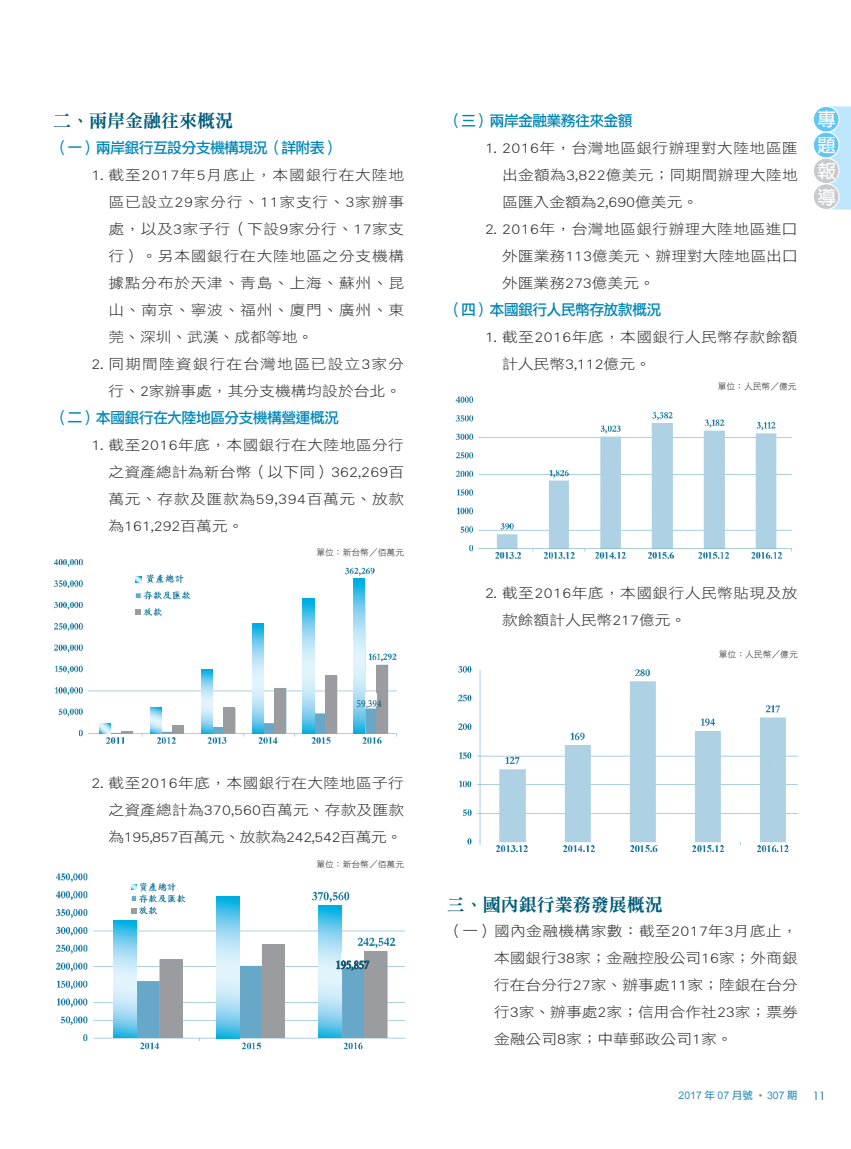
<style>
.page{position:relative;width:851px;height:1149px;background:#fff}
.page>*{position:absolute;margin:0;border:0;box-sizing:border-box;transform-origin:0 0}
.t1{font:700 18.45px/26px "Lin Gothic";color:#fff;text-align:justify}
.內文大標_無底線{font:18px "DFN Ming W9 WINP BF";color:#005b79}
.內文小標_無底線{font:15px "DF Li Hei Std W5";letter-spacing:-.05em;color:#0087b8}
.內文{font:14.1px/27px "DF Li Hei Std W3";letter-spacing:.01em;color:#2a2828;text-align:justify;scale:1.11 1}
.內文-2{font:14.1px/27px "DF Li Hei Std W3";letter-spacing:.07em;color:#2a2828;text-align:right;scale:1.11 1}
.t2{font:11.55px "Century Gothic";color:#006995}
.內文-不齊行{font:10.8px "Minion Pro";color:#145872;scale:.89 1}
.t3{font:10.5px "Arial";color:#3592b9}
.表格文{font:8.7px "DF Li Hei W3 WINP BF";color:#2a2828}
.s1{font-family:"DF Li Hei Std W5"}
.s2{font-family:"Adobe Ming Std";font-weight:300;color:#85878a}
</style>
<div class="page">
<img style="left:54px;top:559px;width:343px;height:185px">
<img style="left:55px;top:873px;width:349px;height:177px">
<img style="left:455px;top:396px;width:337px;height:163px">
<img style="left:458px;top:666px;width:339px;height:190px">
<svg style="left:99px;top:723px;width:12px;height:10px"></svg>
<svg style="left:136px;top:576px;width:5px;height:6px"></svg>
<svg style="left:150px;top:707px;width:11px;height:26px"></svg>
<svg style="left:201px;top:669px;width:11px;height:64px"></svg>
<svg style="left:252px;top:623px;width:11px;height:110px"></svg>
<svg style="left:303px;top:598px;width:11px;height:135px"></svg>
<svg style="left:353px;top:578px;width:12px;height:155px;background:#93d7f1"></svg>
<svg style="left:122px;top:730px;width:11px;height:3px"></svg>
<div style="left:173px;top:725px;width:11px;height:8px;background:#9a9ca0"></div>
<div style="left:223px;top:707px;width:12px;height:26px;background:#9a9ca0"></div>
<div style="left:274px;top:687px;width:12px;height:46px;background:#9a9ca0"></div>
<div style="left:325px;top:675px;width:11px;height:58px;background:#9a9ca0"></div>
<div style="left:376px;top:664px;width:11px;height:69px;background:#9a9ca0"></div>
<div style="left:365px;top:692px;width:11px;height:13px;background:#fff"></div>
<svg style="left:136px;top:609px;width:5px;height:5px"></svg>
<svg style="left:132px;top:883px;width:5px;height:6px"></svg>
<svg style="left:132px;top:907px;width:5px;height:6px"></svg>
<div style="left:364px;top:950px;width:23px;height:87px;background:#9a9ca0"></div>
<div style="left:261px;top:943px;width:23px;height:94px;background:#9a9ca0"></div>
<div style="left:159px;top:959px;width:23px;height:78px;background:#9a9ca0"></div>
<svg style="left:114px;top:919px;width:22px;height:118px;background:#98d9f2"></svg>
<svg style="left:216px;top:896px;width:23px;height:141px;background:#96d8f2"></svg>
<svg style="left:318px;top:905px;width:23px;height:132px;background:#94d8f1"></svg>
<div style="left:341px;top:953px;width:23px;height:14px;background:#fff"></div>
<svg style="left:336px;top:960px;width:33px;height:10px"></svg>
<div style="left:826px;top:106px;width:24px;height:103px;background:#bde6fc"></div>
<div style="left:813px;top:106px;width:26px;height:26px;background:#60c6f4;border-radius:50%"></div>
<div style="left:812px;top:106px;width:27px;height:27px;border:1px solid #fff;border-radius:50%"></div>
<div style="left:813px;top:132px;width:26px;height:26px;background:#60c6f4;border-radius:50%"></div>
<div style="left:812px;top:132px;width:27px;height:26px;border:1px solid #fff;border-radius:50%"></div>
<div style="left:813px;top:158px;width:26px;height:26px;background:#c9cacc;border-radius:50%"></div>
<div style="left:812px;top:157px;width:27px;height:27px;border:1px solid #fff;border-radius:50%"></div>
<div style="left:813px;top:184px;width:26px;height:25px;background:#c9cacc;border-radius:50%"></div>
<div style="left:812px;top:183px;width:27px;height:27px;border:1px solid #fff;border-radius:50%"></div>
<p class="內文大標_無底線" style="left:53px;top:112px;width:182px">二、兩岸金融往來概況</p>
<p class="內文小標_無底線" style="left:53px;top:139px;width:287px">（一）兩岸銀行互設分支機構現況（詳附表）</p>
<p class="內文" style="left:108px;top:161px;width:268px;text-indent:-17px">1. 截至2017年5月底止，本國銀行在大陸地區已設立29家分行、11家支行、3家辦事處，以及3家子行（下設9家分行、17家支行）。另本國銀行在大陸地區之分支機構據點分布於天津、青島、上海、蘇州、昆山、南京、寧波、福州、廈門、廣州、東莞、深圳、武漢、成都等地。</p>
<p class="內文-2" style="left:91px;top:350px;width:283px">2. 同期間陸資銀行在台灣地區已設立3家分行、2家辦事處，其分支機構均設於台北。</p>
<p class="內文小標_無底線" style="left:53px;top:409px;width:287px">（二）本國銀行在大陸地區分支機構營運概況</p>
<p class="內文" style="left:108px;top:431px;width:268px;text-indent:-17px">1. 截至2016年底，本國銀行在大陸地區分行之資產總計為新台幣（以下同）362,269百萬元、存款及匯款為59,394百萬元、放款為161,292百萬元。</p>
<p class="表格文" style="left:316px;top:548px;width:89px">單位：新台幣／佰萬元</p>
<p class="內文-不齊行" style="left:356px;top:695px;width:30px">59,394</p>
<p class="內文" style="left:108px;top:768px;width:268px;text-indent:-17px">2. 截至2016年底，本國銀行在大陸地區子行之資產總計為370,560百萬元、存款及匯款為195,857百萬元、放款為242,542百萬元。</p>
<p class="表格文" style="left:316px;top:859px;width:89px">單位：新台幣／佰萬元</p>
<p class="內文小標_無底線" style="left:446px;top:112px;width:187px">（三）兩岸金融業務往來金額</p>
<p class="內文" style="left:502px;top:134px;width:268px;text-indent:-17px">1. 2016年，台灣地區銀行辦理對大陸地區匯出金額為3,822億美元；同期間辦理大陸地區匯入金額為2,690億美元。</p>
<p class="內文" style="left:502px;top:215px;width:268px;text-indent:-17px">2. 2016年，台灣地區銀行辦理大陸地區進口外匯業務113億美元、辦理對大陸地區出口外匯業務273億美元。</p>
<p class="內文小標_無底線" style="left:446px;top:301px;width:216px">（四）本國銀行人民幣存放款概況</p>
<p class="內文" style="left:502px;top:323px;width:268px;text-indent:-17px">1. 截至2016年底，本國銀行人民幣存款餘額計人民幣3,112億元。</p>
<p class="表格文" style="left:717px;top:382px;width:80px">單位：人民幣／億元</p>
<h1 class="t1" style="left:817px;top:106px;width:19px">專題報導</h1>
<p class="內文" style="left:502px;top:579px;width:268px;text-indent:-17px">2. 截至2016年底，本國銀行人民幣貼現及放款餘額計人民幣217億元。</p>
<p class="表格文" style="left:718px;top:650px;width:80px">單位：人民幣／億元</p>
<p class="內文大標_無底線" style="left:446px;top:895px;width:217px">三、國內銀行業務發展概況</p>
<p class="內文" style="left:494px;top:917px;width:275px;text-indent:-47px">（一）國內金融機構家數：截至2017年3月底止，本國銀行38家；金融控股公司16家；外商銀行在台分行27家、辦事處11家；陸銀在台分行3家、辦事處2家；信用合作社23家；票券金融公司8家；中華郵政公司1家。</p>
<p class="t3" style="left:678px;top:1089px;width:121px">2017 <span class="s1">年</span> 07 <span class="s1">月號</span> <span class="s2">˙</span>307 <span class="s1">期</span></p>
<p class="t2" style="left:812px;top:1087px;width:14px">11</p>
</div>
